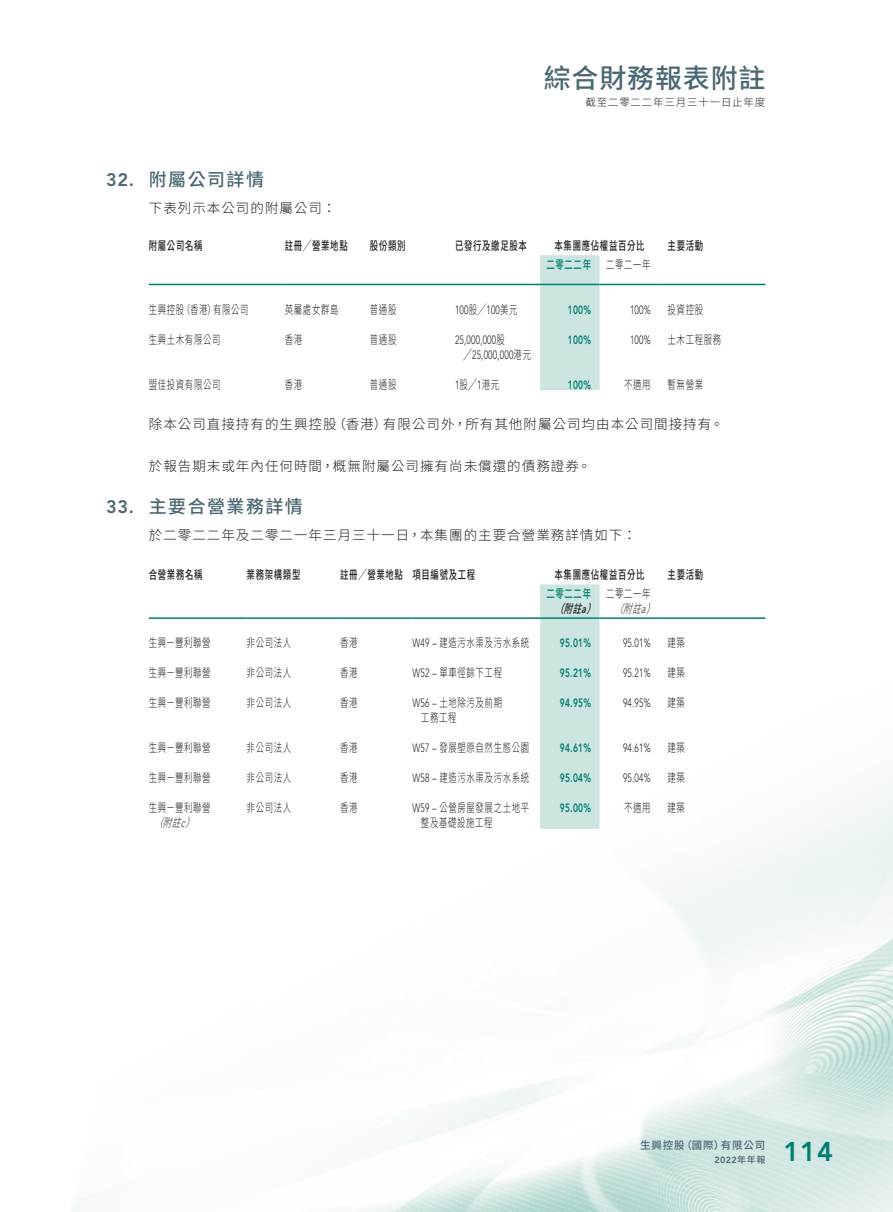
<style>
.page{position:relative;width:893px;height:1212px;background:#fff}
.page>*{position:absolute;margin:0;border:0;box-sizing:border-box;transform-origin:0 0}
.t1{font:500 27px "Source Han Sans TC";letter-spacing:.03em;color:#4a6872}
.t2{font:800 27px "Avenir LT Std";color:#007f70}
.Heading_1{font:500 18px "Source Han Sans TC";letter-spacing:.08em;color:#4a6872}
.Heading_1-2{font:800 18px "Avenir LT Std";color:#4a6872}
.Body_Text{font:300 13.5px "Source Han Sans TC";letter-spacing:.075em;color:#231f20}
.Body_Text-2{font:300 12px/15px "Source Han Sans TC";letter-spacing:.075em;color:#231f20;scale:.7 1}
.Body_Text-3{font:500 12px "Source Han Sans TC";letter-spacing:.08em;color:#231f20;scale:.7 1}
.Body_Text-4{font:300 12px "Avenir LT Std";letter-spacing:.025em;color:#231f20;scale:.7 1}
.Body_Text-5{font:800 12px "Avenir LT Std";letter-spacing:.03em;color:#007f70;scale:.7 1}
.Body_Text-6{font:500 12px "Source Han Sans TC";letter-spacing:.08em;color:#007f70;scale:.7 1}
.Body_Text-7{font:italic 300 12px "Source Han Sans TC";color:#231f20;scale:.7 1}
.Body_Text-8{font:italic 500 12px "Source Han Sans TC";color:#231f20;scale:.7 1}
.t3{font:300 10.5px "Source Han Sans TC";letter-spacing:.075em;color:#231f20}
.t4{font:500 10.5px "Source Han Sans TC";letter-spacing:.08em;color:#4a6872}
.t5{font:800 9px "Avenir LT Std";color:#4a6872}
.s1{font-family:"Source Han Sans TC"}
.s2{font-family:"Avenir LT Std"}
.s3{font-family:"Avenir LT Std";font-weight:800}
.s4{font-style:italic}
.s5{font-family:"Source Han Sans TC";font-weight:500}
</style>
<div class="page">
<img style="left:71px;top:283px;width:822px;height:929px">
<div style="left:540px;top:255px;width:60px;height:135px;background:#cde5e1"></div>
<hr style="left:149px;top:284px;width:136px;height:1px;background:#007f70">
<hr style="left:285px;top:284px;width:85px;height:1px;background:#007f70">
<hr style="left:370px;top:284px;width:85px;height:1px;background:#007f70">
<hr style="left:455px;top:284px;width:85px;height:1px;background:#007f70">
<hr style="left:540px;top:284px;width:60px;height:1px;background:#007f70">
<hr style="left:600px;top:284px;width:59px;height:1px;background:#007f70">
<hr style="left:659px;top:284px;width:106px;height:1px;background:#007f70">
<div style="left:540px;top:584px;width:60px;height:245px;background:#cde5e1"></div>
<hr style="left:149px;top:617px;width:98px;height:2px;background:#007f70">
<hr style="left:247px;top:617px;width:93px;height:2px;background:#007f70">
<hr style="left:340px;top:617px;width:72px;height:2px;background:#007f70">
<hr style="left:412px;top:617px;width:128px;height:2px;background:#007f70">
<hr style="left:540px;top:617px;width:60px;height:2px;background:#007f70">
<hr style="left:600px;top:617px;width:59px;height:2px;background:#007f70">
<hr style="left:659px;top:617px;width:106px;height:2px;background:#007f70">
<h1 class="t1" style="left:544px;top:63px;width:223px">綜合財務報表附註</h1>
<p class="t3" style="left:585px;top:97px;width:181px">截至二零二二年三月三十一日止年度</p>
<p class="Heading_1-2" style="left:106px;top:169px;width:29px">32.</p>
<p class="Heading_1-2" style="left:106px;top:496px;width:29px">33.</p>
<p class="Heading_1" style="left:149px;top:169px;width:117px">附屬公司詳情</p>
<p class="Body_Text" style="left:149px;top:201px;width:189px">下表列示本公司的附屬公司：</p>
<p class="Body_Text-3" style="left:149px;top:238px;width:78px">附屬公司名稱</p>
<p class="Body_Text-3" style="left:285px;top:238px;width:91px">註冊╱營業地點</p>
<p class="Body_Text-3" style="left:370px;top:238px;width:52px">股份類別</p>
<p class="Body_Text-3" style="left:455px;top:238px;width:104px">已發行及繳足股本</p>
<p class="Body_Text-3" style="left:555px;top:238px;width:130px">本集團應佔權益百分比</p>
<p class="Body_Text-3" style="left:668px;top:238px;width:52px">主要活動</p>
<p class="Body_Text-6" style="left:546px;top:258px;width:65px">二零二二年</p>
<p class="Body_Text-2" style="left:606px;top:257px;width:65px">二零二一年</p>
<p class="Body_Text-2" style="left:182px;top:302px;width:50px">（香港）</p>
<p class="Body_Text-2" style="left:149px;top:302px;width:52px">生興控股</p>
<p class="Body_Text-2" style="left:213px;top:302px;width:52px">有限公司</p>
<p class="Body_Text-2" style="left:285px;top:302px;width:78px">英屬處女群島</p>
<p class="Body_Text-2" style="left:370px;top:302px;width:39px">普通股</p>
<p class="Body_Text-4" style="left:455px;top:303px;width:91px">100<span class="s1">股╱</span>100<span class="s1">美元</span></p>
<p class="Body_Text-5" style="left:568px;top:302px;width:35px">100%</p>
<p class="Body_Text-4" style="left:630px;top:303px;width:31px">100%</p>
<p class="Body_Text-2" style="left:668px;top:302px;width:52px">投資控股</p>
<p class="Body_Text-2" style="left:149px;top:332px;width:104px">生興土木有限公司</p>
<p class="Body_Text-2" style="left:285px;top:332px;width:26px">香港</p>
<p class="Body_Text-2" style="left:370px;top:332px;width:39px">普通股</p>
<p class="Body_Text-4" style="left:455px;top:333px;width:73px">25,000,000<span class="s1">股</span></p>
<p class="Body_Text-5" style="left:568px;top:332px;width:35px">100%</p>
<p class="Body_Text-4" style="left:630px;top:333px;width:31px">100%</p>
<p class="Body_Text-2" style="left:668px;top:332px;width:78px">土木工程服務</p>
<p class="Body_Text-4" style="left:463px;top:348px;width:98px"><span class="s1">╱</span>25,000,000<span class="s1">港元</span></p>
<p class="Body_Text-2" style="left:149px;top:377px;width:104px">盟佳投資有限公司</p>
<p class="Body_Text-2" style="left:285px;top:377px;width:26px">香港</p>
<p class="Body_Text-2" style="left:370px;top:377px;width:39px">普通股</p>
<p class="Body_Text-2" style="left:455px;top:377px;width:65px">股<span class="s2">1</span> ╱<span class="s2">1</span>港元</p>
<p class="Body_Text-5" style="left:568px;top:377px;width:35px">100%</p>
<p class="Body_Text-2" style="left:624px;top:377px;width:39px">不適用</p>
<p class="Body_Text-2" style="left:668px;top:377px;width:52px">暫無營業</p>
<p class="Body_Text" style="left:332px;top:416px;width:56px">（香港）</p>
<p class="Body_Text" style="left:149px;top:416px;width:189px">除本公司直接持有的生興控股</p>
<p class="Body_Text" style="left:149px;top:458px;width:444px">於報告期末或年內任何時間，概無附屬公司擁有尚未償還的債務證券。</p>
<p class="Heading_1" style="left:149px;top:496px;width:156px">主要合營業務詳情</p>
<p class="Body_Text" style="left:383px;top:416px;width:342px">有限公司外，所有其他附屬公司均由本公司間接持有。</p>
<p class="Body_Text" style="left:149px;top:528px;width:489px">於二零二二年及二零二一年三月三十一日，本集團的主要合營業務詳情如下：</p>
<p class="Body_Text-3" style="left:149px;top:567px;width:78px">合營業務名稱</p>
<p class="Body_Text-3" style="left:247px;top:567px;width:78px">業務架構類型</p>
<p class="Body_Text-3" style="left:340px;top:567px;width:91px">註冊╱營業地點</p>
<p class="Body_Text-3" style="left:412px;top:567px;width:91px">項目編號及工程</p>
<p class="Body_Text-3" style="left:555px;top:567px;width:130px">本集團應佔權益百分比</p>
<p class="Body_Text-3" style="left:668px;top:567px;width:52px">主要活動</p>
<p class="Body_Text-6" style="left:546px;top:587px;width:65px">二零二二年</p>
<p class="Body_Text-2" style="left:606px;top:586px;width:65px">二零二一年</p>
<p class="Body_Text-8" style="left:555px;top:602px;width:27px">（</p>
<p class="Body_Text-8" style="left:587px;top:602px;width:27px">）</p>
<p class="Body_Text-7" style="left:615px;top:602px;width:27px">（</p>
<p class="Body_Text-7" style="left:646px;top:602px;width:27px">(</p>
<p class="Body_Text-8" style="left:563px;top:602px;width:40px">附註<span class="s3">a</span></p>
<p class="Body_Text-7" style="left:623px;top:602px;width:40px">附註<span class="s2">a</span></p>
<p class="Body_Text-2" style="left:149px;top:636px;width:90px">生興－豐利聯營</p>
<p class="Body_Text-2" style="left:247px;top:636px;width:65px">非公司法人</p>
<p class="Body_Text-2" style="left:340px;top:636px;width:26px">香港</p>
<p class="Body_Text-2" style="left:412px;top:636px;width:168px"><span class="s2">W49 –</span> 建造污水渠及污水系統</p>
<p class="Body_Text-5" style="left:560px;top:636px;width:46px">95.01%</p>
<p class="Body_Text-4" style="left:623px;top:636px;width:41px">95.01%</p>
<p class="Body_Text-2" style="left:668px;top:636px;width:26px">建築</p>
<p class="Body_Text-2" style="left:149px;top:666px;width:90px">生興－豐利聯營</p>
<p class="Body_Text-2" style="left:247px;top:666px;width:65px">非公司法人</p>
<p class="Body_Text-2" style="left:340px;top:666px;width:26px">香港</p>
<p class="Body_Text-2" style="left:412px;top:666px;width:130px"><span class="s2">W52 –</span> 單車徑餘下工程</p>
<p class="Body_Text-5" style="left:560px;top:666px;width:46px">95.21%</p>
<p class="Body_Text-4" style="left:623px;top:666px;width:41px">95.21%</p>
<p class="Body_Text-2" style="left:668px;top:666px;width:26px">建築</p>
<p class="Body_Text-2" style="left:149px;top:696px;width:90px">生興－豐利聯營</p>
<p class="Body_Text-2" style="left:247px;top:696px;width:65px">非公司法人</p>
<p class="Body_Text-2" style="left:340px;top:696px;width:26px">香港</p>
<p class="Body_Text-2" style="left:412px;top:696px;width:130px"><span class="s2">W56 –</span> 土地除污及前期</p>
<p class="Body_Text-5" style="left:560px;top:696px;width:46px">94.95%</p>
<p class="Body_Text-4" style="left:623px;top:696px;width:41px">94.95%</p>
<p class="Body_Text-2" style="left:668px;top:696px;width:26px">建築</p>
<p class="Body_Text-2" style="left:421px;top:711px;width:52px">工務工程</p>
<p class="Body_Text-2" style="left:149px;top:741px;width:90px">生興－豐利聯營</p>
<p class="Body_Text-2" style="left:247px;top:741px;width:65px">非公司法人</p>
<p class="Body_Text-2" style="left:340px;top:741px;width:26px">香港</p>
<p class="Body_Text-2" style="left:412px;top:741px;width:168px"><span class="s2">W57 –</span> 發展塱原自然生態公園</p>
<p class="Body_Text-5" style="left:560px;top:741px;width:46px">94.61%</p>
<p class="Body_Text-4" style="left:623px;top:741px;width:41px">94.61%</p>
<p class="Body_Text-2" style="left:668px;top:741px;width:26px">建築</p>
<p class="Body_Text-2" style="left:149px;top:771px;width:90px">生興－豐利聯營</p>
<p class="Body_Text-2" style="left:185px;top:801px;width:37px;text-indent:-37px">生興－豐利聯營<span class="s4">(</span></p>
<p class="Body_Text-7" style="left:154px;top:816px;width:27px">（</p>
<p class="Body_Text-7" style="left:163px;top:816px;width:40px">附註<span class="s2">c</span></p>
<p class="Body_Text-2" style="left:247px;top:771px;width:65px">非公司法人</p>
<p class="Body_Text-2" style="left:247px;top:801px;width:65px">非公司法人</p>
<p class="Body_Text-2" style="left:340px;top:771px;width:26px">香港</p>
<p class="Body_Text-2" style="left:340px;top:801px;width:26px">香港</p>
<p class="Body_Text-2" style="left:412px;top:771px;width:168px"><span class="s2">W58 –</span> 建造污水渠及污水系統</p>
<p class="Body_Text-2" style="left:412px;top:801px;width:168px"><span class="s2">W59 –</span> 公營房屋發展之土地平</p>
<p class="Body_Text-2" style="left:421px;top:816px;width:104px">整及基礎設施工程</p>
<p class="Body_Text-5" style="left:560px;top:771px;width:46px">95.04%</p>
<p class="Body_Text-5" style="left:560px;top:801px;width:46px">95.00%</p>
<p class="Body_Text-4" style="left:623px;top:771px;width:41px">95.04%</p>
<p class="Body_Text-2" style="left:624px;top:801px;width:39px">不適用</p>
<p class="Body_Text-2" style="left:668px;top:771px;width:26px">建築</p>
<p class="Body_Text-2" style="left:668px;top:801px;width:26px">建築</p>
<p class="t4" style="left:681px;top:1139px;width:44px">（國際）</p>
<p class="t4" style="left:640px;top:1139px;width:46px">生興控股</p>
<h1 class="t2" style="left:783px;top:1135px;width:51px">114</h1>
<p class="t4" style="left:721px;top:1139px;width:46px">有限公司</p>
<p class="t5" style="left:715px;top:1154px;width:52px">2022<span class="s5">年年報</span></p>
</div>
